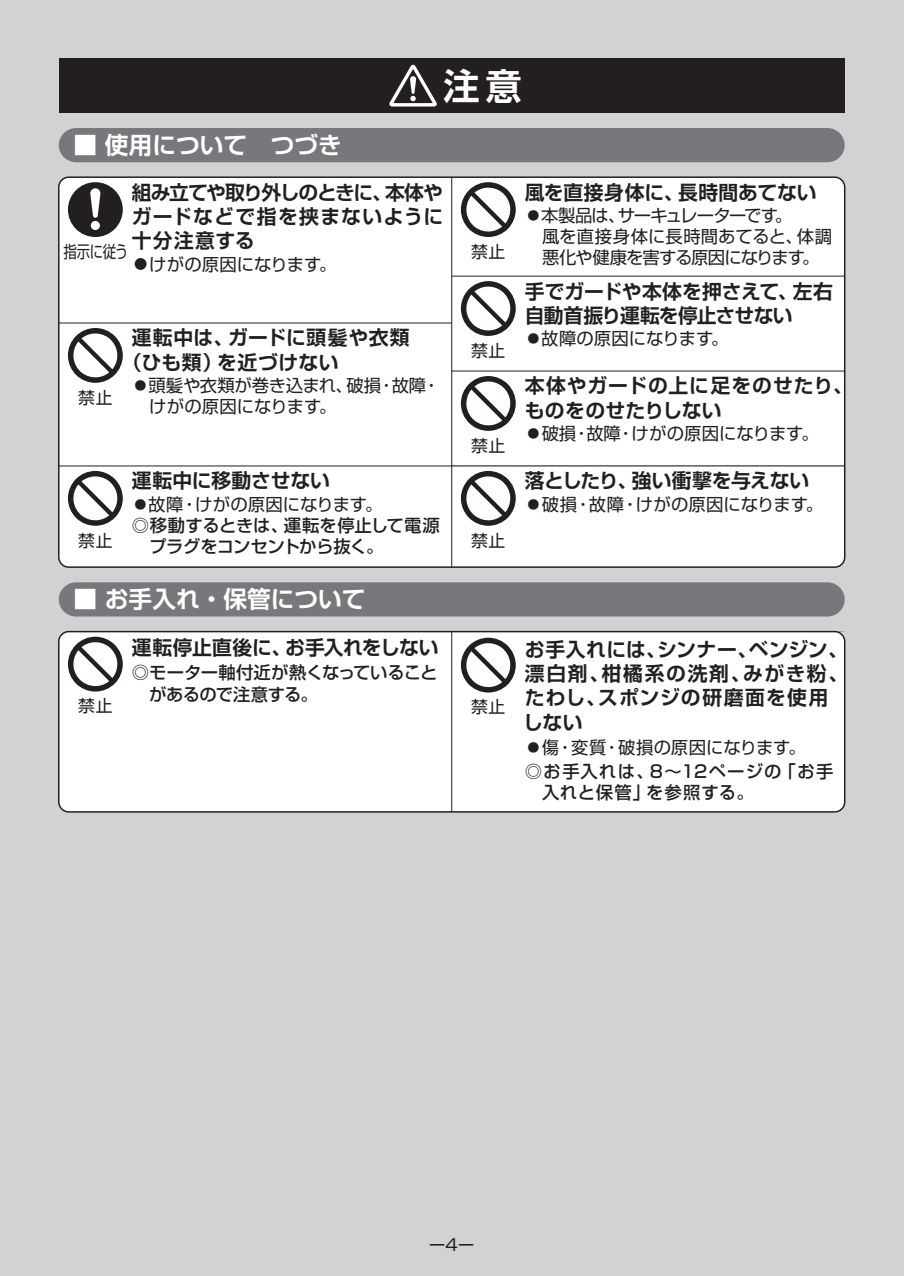
<style>
.page{position:relative;width:904px;height:1276px;background:#fff}
.page>*{position:absolute;margin:0;border:0;box-sizing:border-box;transform-origin:0 0}
.t1{font:700 36.4px "Shin Go Pro De";color:#fff}
.t2{font:700 23.62px "Shin Go Pro De";color:#fff}
.t3{font:700 19.78px/24.3px "Shin Go Pro De";letter-spacing:.01em;color:#231f20}
.t4{font:700 19.78px/24.3px "Shin Go Pro De";letter-spacing:.05em;color:#231f20}
.t5{font:700 19.78px/24.3px "Shin Go Pro De";letter-spacing:-.015em;color:#231f20}
.t6{font:700 19.78px/24.3px "Shin Go Pro De";letter-spacing:-.035em;color:#231f20}
.t7{font:700 19.78px/24.3px "Shin Go Pro De";letter-spacing:.03em;color:#231f20}
.t8{font:700 19.78px "Shin Go Pro De";letter-spacing:-.01em;color:#231f20}
.t9{font:17.32px/21.3px "Shin Go Pro";letter-spacing:-.005em;color:#231f20}
.t10{font:500 17.32px/21.3px "Shin Go Pro";letter-spacing:-.005em;color:#231f20}
.t11{font:500 17.32px/21.3px "Shin Go Pro";letter-spacing:.055em;color:#231f20}
.t12{font:17.32px "Shin Go Pro";letter-spacing:-.055em;color:#231f20}
.t13{font:500 17.32px "Shin Go Pro";letter-spacing:-.035em;color:#231f20}
.t14{font:16.8px "Shin Go Pro";letter-spacing:.04em;color:#231f20}
.t15{font:16.8px "Shin Go Pro";letter-spacing:.04em;color:#231f20;scale:.8 1}
.t16{font:16.1px "Shin Go Pro";color:#231f20}
</style>
<div class="page">
<div style="left:0;top:0;width:903px;height:1275px;background:#d1d2d4"></div>
<div style="left:59px;top:177px;width:785px;height:390px;background:#fff;border-radius:10px"></div>
<hr style="left:59px;top:322px;width:392px;height:1px;background:#231f20">
<svg style="left:68px;top:328px;width:55px;height:55px"></svg>
<hr style="left:451px;top:370px;width:393px;height:1px;background:#231f20">
<svg style="left:461px;top:376px;width:54px;height:55px"></svg>
<svg style="left:461px;top:182px;width:54px;height:55px"></svg>
<hr style="left:59px;top:465px;width:392px;height:1px;background:#231f20">
<svg style="left:68px;top:471px;width:55px;height:55px"></svg>
<hr style="left:451px;top:465px;width:393px;height:1px;background:#231f20">
<svg style="left:461px;top:471px;width:54px;height:55px"></svg>
<hr style="left:451px;top:276px;width:393px;height:1px;background:#231f20">
<svg style="left:461px;top:281px;width:54px;height:55px"></svg>
<div style="left:59px;top:128px;width:785px;height:34px;background:#76787b;border-radius:17px"></div>
<div style="left:59px;top:631px;width:785px;height:180px;background:#fff;border-radius:10px"></div>
<div style="left:58px;top:631px;width:787px;height:181px;border:1px solid #231f20;border-radius:10px"></div>
<svg style="left:461px;top:637px;width:54px;height:55px"></svg>
<svg style="left:68px;top:636px;width:55px;height:55px"></svg>
<div style="left:59px;top:582px;width:785px;height:34px;background:#76787b;border-radius:17px"></div>
<hr style="left:451px;top:631px;width:1px;height:180px;background:#231f20">
<hr style="left:451px;top:177px;width:1px;height:390px;background:#231f20">
<div style="left:59px;top:58px;width:785px;height:55px;background:#231f20"></div>
<svg style="left:389px;top:64px;width:48px;height:42px"></svg>
<svg style="left:68px;top:182px;width:55px;height:55px"></svg>
<div style="left:131px;top:254px;width:19px;height:19px;border:4px solid #fff;border-radius:50%"></div>
<h2 class="t2" style="left:73px;top:126px;width:270px">■ 使用について　つづき</h2>
<h1 class="t1" style="left:443px;top:56px;width:80px">注意</h1>
<p class="t6" style="left:132px;top:177px;width:313px">組み立てや取り外しのときに、本体やガードなどで指を挟まないように</p>
<p class="t3" style="left:132px;top:226px;width:124px">十分注意する</p>
<p class="t9" style="left:132px;top:251px;width:206px">●けがの原因になります。</p>
<p class="t15" style="left:64px;top:237px;width:82px">指示に従う</p>
<p class="t14" style="left:78px;top:383px;width:36px">禁止</p>
<p class="t7" style="left:122px;top:323px;width:289px;text-indent:10px">運転中は、ガードに頭髪や衣類（ひも類）を近づけない</p>
<p class="t9" style="left:149px;top:372px;width:292px;text-indent:-17px">●頭髪や衣類が巻き込まれ、破損・故障・けがの原因になります。</p>
<p class="t3" style="left:132px;top:466px;width:199px">運転中に移動させない</p>
<p class="t9" style="left:132px;top:491px;width:252px">●故障・けがの原因になります。</p>
<p class="t10" style="left:132px;top:512px;width:309px">◎移動するときは、運転を停止して電源</p>
<p class="t14" style="left:78px;top:526px;width:36px">禁止</p>
<p class="t13" style="left:149px;top:532px;width:236px">プラグをコンセントから抜く。</p>
<h2 class="t2" style="left:73px;top:580px;width:294px">■ お手入れ・保管について</h2>
<p class="t14" style="left:78px;top:692px;width:36px">禁止</p>
<p class="t8" style="left:132px;top:631px;width:308px">運転停止直後に、お手入れをしない</p>
<p class="t10" style="left:149px;top:660px;width:290px;text-indent:-17px">◎モーター軸付近が熱くなっていることがあるので注意する。</p>
<p class="t3" style="left:525px;top:177px;width:293px">風を直接身体に、長時間あてない</p>
<p class="t9" style="left:525px;top:202px;width:309px">●本製品は、サーキュレーターです。<br>　風を直接身体に長時間あてると、体調</p>
<p class="t14" style="left:471px;top:237px;width:36px">禁止</p>
<p class="t12" style="left:542px;top:244px;width:278px">悪化や健康を害する原因になります。</p>
<p class="t14" style="left:471px;top:336px;width:36px">禁止</p>
<p class="t14" style="left:471px;top:431px;width:36px">禁止</p>
<p class="t14" style="left:471px;top:526px;width:36px">禁止</p>
<p class="t5" style="left:525px;top:276px;width:309px">手でガードや本体を押さえて、左右自動首振り運転を停止させない</p>
<p class="t9" style="left:525px;top:326px;width:205px">●故障の原因になります。</p>
<p class="t3" style="left:525px;top:371px;width:329px">本体やガードの上に足をのせたり、ものをのせたりしない</p>
<p class="t9" style="left:525px;top:420px;width:295px">●破損・故障・けがの原因になります。</p>
<p class="t5" style="left:525px;top:466px;width:286px">落としたり、強い衝撃を与えない</p>
<p class="t9" style="left:525px;top:491px;width:300px">●破損・故障・けがの原因になります。</p>
<p class="t14" style="left:471px;top:693px;width:36px">禁止</p>
<p class="t4" style="left:523px;top:634px;width:326px">お手入れには、シンナー、ベンジン、漂白剤、柑橘系の洗剤、みがき粉、たわし、スポンジの研磨面を使用しない</p>
<p class="t9" style="left:525px;top:734px;width:282px">●傷・変質・破損の原因になります。</p>
<p class="t11" style="left:542px;top:758px;width:293px;text-indent:-17px">◎お手入れは、8～12ページの「お手入れと保管」を参照する。</p>
<p class="t16" style="left:429px;top:1231px;width:47px">ー4ー</p>
</div>
